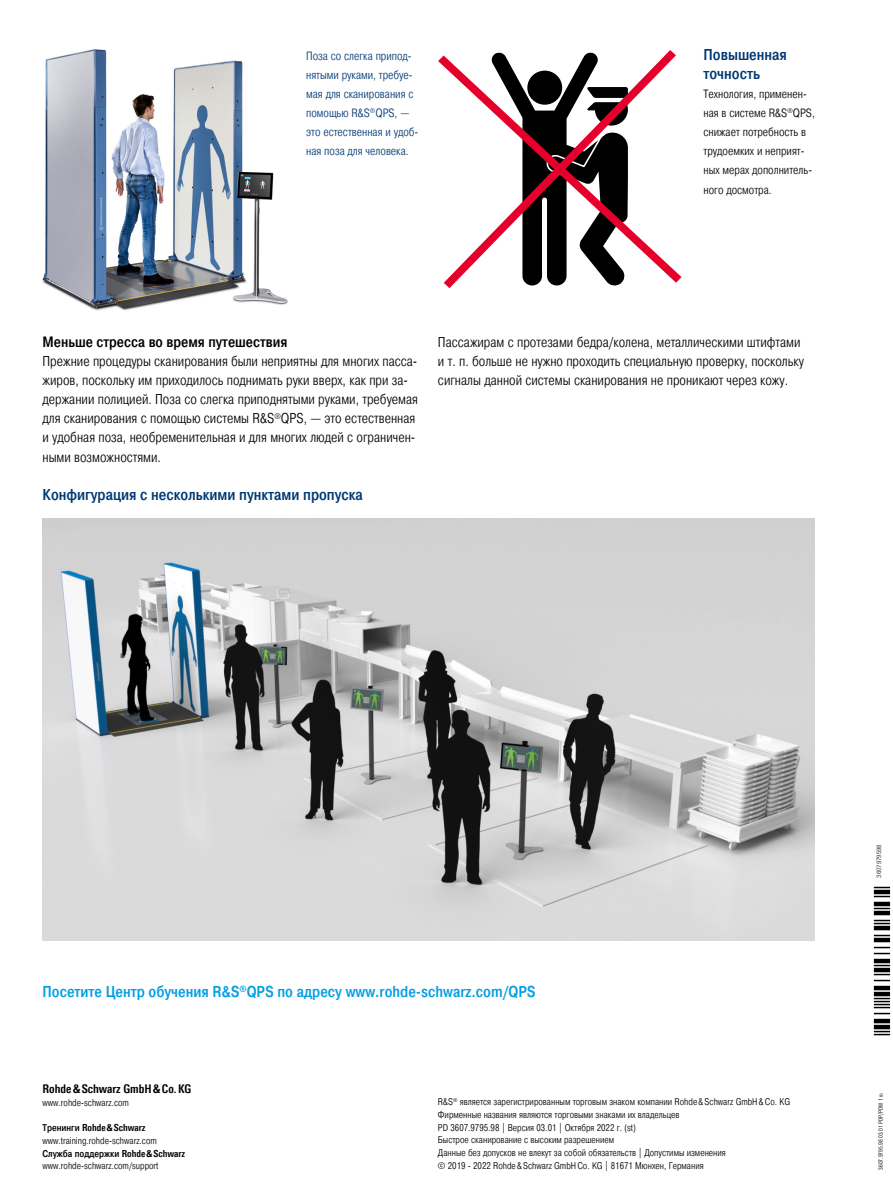
<style>
.page{position:relative;width:893px;height:1191px;background:#fff}
.page>*{position:absolute;margin:0;border:0;box-sizing:border-box;transform-origin:0 0}
.Absatzfett_cyan{font:500 15.75px "Pragmatica Cond";color:#009ee3}
.Grafik_Tabelle_Übers{font:500 15.75px/19.2px "Pragmatica Cond";color:#003973}
.Absatzfett_schwarz{font:500 15px "Pragmatica Cond";color:#000}
.Haupttext_ohne_Absta{font:300 14.25px/19.2px "Pragmatica Cond";color:#000}
.Haupttext{font:300 14.25px/19.2px "Pragmatica Cond";color:#000}
.Bildunterschrift{font:300 12px/19.2px "Pragmatica Cond";color:#003973}
.Grafiktext{font:300 12px/19.2px "Pragmatica Cond";color:#000}
.t1{font:700 12px "Linotype Univers 620 Cn";color:#000}
.Adresse_schwarz{font:300 9.75px/12.8px "Pragmatica Cond";color:#000}
.t2{font:700 9.75px "Linotype Univers 620 Cn";color:#000}
.t3{font:300 6px "Pragmatica Cond";color:#000}
.t4{font:300 6px "Linotype Univers 330";color:#000}
.s1{font-family:"Pragmatica Cond";font-weight:500}
.s2{font-weight:500}
.s3{font-family:"Linotype Univers 620 Cn";font-weight:700}
</style>
<div class="page">
<img style="left:42px;top:49px;width:246px;height:262px">
<img style="left:43px;top:519px;width:771px;height:421px">
<svg style="left:438px;top:50px;width:244px;height:238px"></svg>
<svg style="left:874px;top:1030px;width:16px;height:5px"></svg>
<div style="left:874px;top:1024px;width:16px;height:5px;background:#000"></div>
<div style="left:874px;top:1018px;width:16px;height:5px;background:#000"></div>
<svg style="left:874px;top:997px;width:16px;height:17px"></svg>
<div style="left:874px;top:991px;width:16px;height:5px;background:#000"></div>
<div style="left:874px;top:985px;width:16px;height:5px;background:#000"></div>
<svg style="left:874px;top:973px;width:16px;height:8px"></svg>
<div style="left:874px;top:967px;width:16px;height:5px;background:#000"></div>
<svg style="left:874px;top:964px;width:16px;height:2px"></svg>
<div style="left:874px;top:958px;width:16px;height:5px;background:#000"></div>
<svg style="left:874px;top:946px;width:16px;height:8px"></svg>
<div style="left:874px;top:937px;width:16px;height:5px;background:#000"></div>
<svg style="left:874px;top:934px;width:16px;height:2px"></svg>
<div style="left:874px;top:925px;width:16px;height:5px;background:#000"></div>
<svg style="left:874px;top:919px;width:16px;height:5px"></svg>
<div style="left:874px;top:910px;width:16px;height:5px;background:#000"></div>
<svg style="left:874px;top:907px;width:16px;height:2px"></svg>
<div style="left:874px;top:901px;width:16px;height:5px;background:#000"></div>
<svg style="left:874px;top:895px;width:16px;height:2px"></svg>
<div style="left:874px;top:889px;width:16px;height:5px;background:#000"></div>
<svg style="left:874px;top:886px;width:16px;height:2px"></svg>
<p class="Bildunterschrift" style="left:306px;top:46px;width:114px">Поза со слегка припод&shy;нятыми руками, требуе&shy;мая для сканирования с помощью R&amp;S<sup>®</sup>QPS, — это естественная и удоб&shy;ная поза для человека.</p>
<p class="Grafik_Tabelle_Übers" style="left:703px;top:45px;width:85px">Повышенная точность</p>
<p class="Grafiktext" style="left:703px;top:84px;width:113px">Технология, применен&shy;ная в системе R&amp;S<sup>®</sup>QPS, снижает потребность в трудоемких и неприят&shy;ных мерах дополнитель&shy;ного досмотра.</p>
<p class="Absatzfett_schwarz" style="left:43px;top:333px;width:247px">Меньше стресса во время путешествия</p>
<p class="Haupttext_ohne_Absta" style="left:43px;top:351px;width:377px">Прежние процедуры сканирования были неприятны для многих пасса&shy;жиров, поскольку им приходилось поднимать руки вверх, как при за&shy;держании полицией. Поза со слегка приподнятыми руками, требуемая для сканирования с помощью системы R&amp;S<sup>®</sup>QPS, — это естественная и удобная поза, необременительная и для многих людей с ограничен&shy;ными возможностями.</p>
<p class="Grafik_Tabelle_Übers" style="left:43px;top:485px;width:322px">Конфигурация с несколькими пунктами пропуска</p>
<p class="Haupttext" style="left:438px;top:332px;width:367px">Пассажирам с протезами бедра/колена, металлическими штифтами и т. п. больше не нужно проходить специальную проверку, поскольку сигналы данной системы сканирования не проникают через кожу.</p>
<p class="Absatzfett_cyan" style="left:43px;top:982px;width:495px">Посетите Центр обучения R&amp;S<sup>®</sup>QPS по адресу www.rohde-schwarz.com/QPS</p>
<p class="t1" style="left:43px;top:1081px;width:150px">Rohde&amp;Schwarz GmbH&amp;Co.KG</p>
<p class="Adresse_schwarz" style="left:43px;top:1096px;width:88px">www.rohde-schwarz.com</p>
<p class="t2" style="left:43px;top:1122px;width:105px"><span class="s1">Тренинги</span> Rohde&amp;Schwarz</p>
<p class="Adresse_schwarz" style="left:43px;top:1134px;width:144px">www.training.rohde-schwarz.com<br><span class="s2">Служба поддержки</span> <span class="s3">Rohde&amp;Schwarz </span>www.rohde-schwarz.com/support</p>
<p class="Adresse_schwarz" style="left:438px;top:1095px;width:354px">R&amp;S<sup>®</sup> является зарегистрированным торговым знаком компании Rohde&amp;Schwarz GmbH&amp;Co. KG</p>
<p class="Adresse_schwarz" style="left:438px;top:1108px;width:289px">Фирменные названия являются торговыми знаками их владельцев<br>PD 3607.9795.98 | Версия 03.01 | Октября 2022 г. (st)<br>Быстрое сканирование с высоким разрешением<br>Данные без допусков не влекут за собой обязательств | Допустимы изменения</p>
<p class="Adresse_schwarz" style="left:438px;top:1159px;width:267px">© 2019 - 2022 Rohde &amp;Schwarz GmbHCo. KG | 81671 Мюнхен, Германия</p>
<p class="t4" style="left:876px;top:878px;width:35px;rotate:-90deg">3607979598</p>
<p class="t3" style="left:877px;top:1169px;width:78px;rotate:-90deg">3607.9795.98 03.01 PDP/PDW 1 ru</p>
</div>
